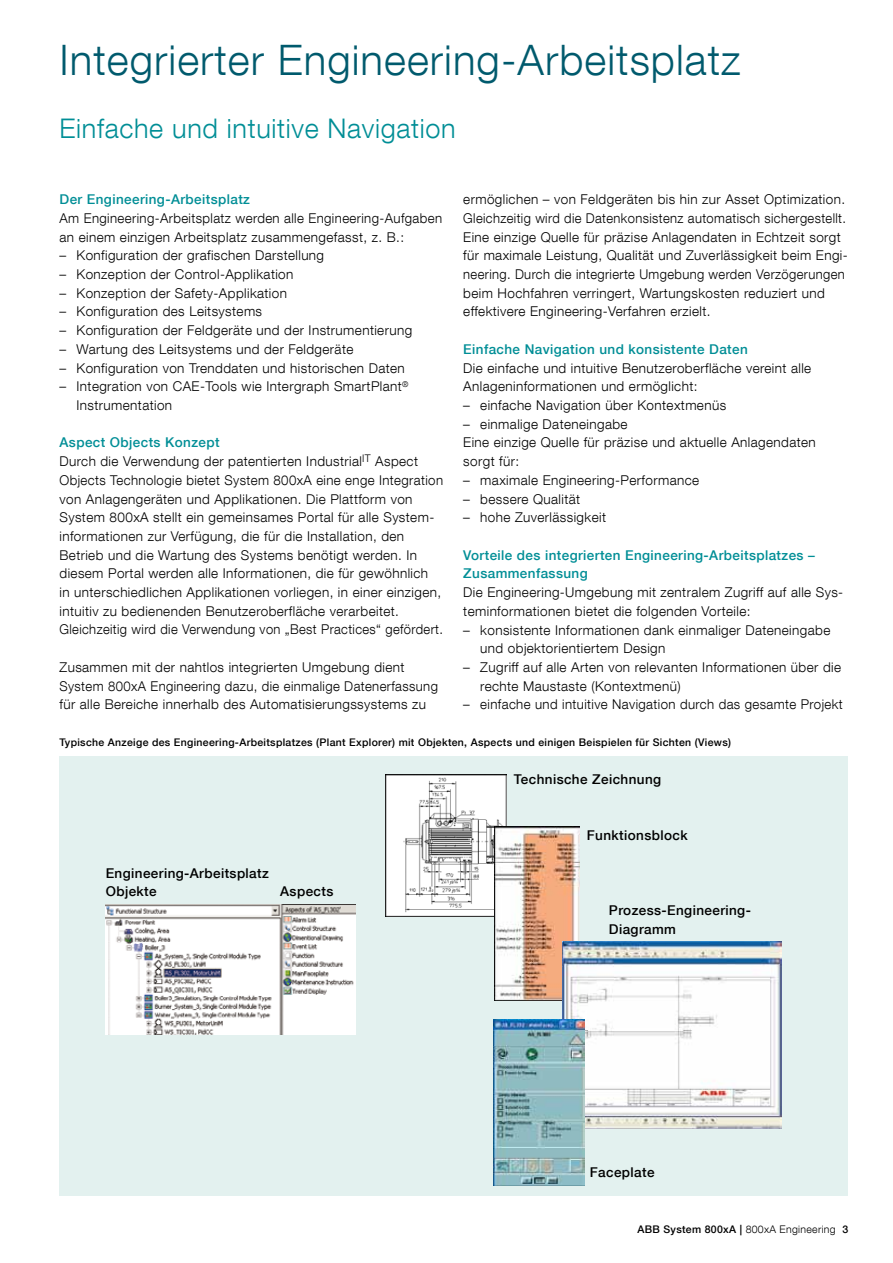
<style>
.page{position:relative;width:893px;height:1263px;background:#fff}
.page>*{position:absolute;margin:0;border:0;box-sizing:border-box;transform-origin:0 0}
.t1{font:300 42px "Helvetica Neue LT Com";letter-spacing:.025em;color:#005a6d}
.t2{font:300 27px "Helvetica Neue LT Com";letter-spacing:.025em;color:#008e96}
.t3{font:300 13.5px/18.8px "Helvetica Neue LT Com";letter-spacing:.03em;color:#000}
.t4{font:500 13.5px/18.8px "Helvetica Neue LT Com";letter-spacing:.03em;color:#008e96}
.t5{font:500 13.5px/18.8px "Helvetica Neue LT Com";letter-spacing:.03em;color:#000}
.t6{font:500 10.5px "Helvetica Neue LT Com";letter-spacing:.03em;color:#000}
.s1{font-weight:500;color:#008e96}
.s2{font-weight:300}
</style>
<div class="page">
<div style="left:60px;top:756px;width:788px;height:440px;background:#e3f1ef"></div>
<img style="left:385px;top:774px;width:121px;height:143px">
<img style="left:494px;top:826px;width:86px;height:174px">
<img style="left:562px;top:941px;width:219px;height:187px">
<img style="left:493px;top:1019px;width:92px;height:166px">
<img style="left:106px;top:904px;width:250px;height:130px">
<h1 class="t1" style="left:60px;top:34px;width:683px">Integrierter Engineering-Arbeitsplatz</h1>
<h2 class="t2" style="left:60px;top:112px;width:398px">Einfache und intuitive Navigation</h2>
<p class="t4" style="left:60px;top:190px;width:192px">Der Engineering-Arbeitsplatz</p>
<p class="t3" style="left:60px;top:208px;width:384px">Am Engineering-Arbeitsplatz werden alle Engineering-Aufgaben an einem einzigen Arbeitsplatz zusammengefasst, z. B.:</p>
<p class="t3" style="left:60px;top:246px;width:266px">– Konfiguration der grafischen Darstellung</p>
<p class="t3" style="left:60px;top:264px;width:235px">– Konzeption der Control-Applikation</p>
<p class="t3" style="left:60px;top:283px;width:229px">– Konzeption der Safety-Applikation</p>
<p class="t3" style="left:60px;top:302px;width:204px">– Konfiguration des Leitsystems</p>
<p class="t3" style="left:60px;top:321px;width:354px">– Konfiguration der Feldgeräte und der Instrumentierung</p>
<p class="t3" style="left:60px;top:339px;width:295px">– Wartung des Leitsystems und der Feldgeräte</p>
<p class="t3" style="left:60px;top:358px;width:347px">– Konfiguration von Trenddaten und historischen Daten</p>
<p class="t3" style="left:77px;top:377px;width:334px;text-indent:-17px">– Integration von CAE-Tools wie Intergraph SmartPlant<sup>®<br></sup>Instrumentation</p>
<p class="t3" style="left:60px;top:433px;width:385px"><span class="s1">Aspect Objects Konzept<br></span>Durch die Verwendung der patentierten Industrial<sup>IT</sup> Aspect Objects Technologie bietet System 800xA eine enge Integration von Anlagengeräten und Applikationen. Die Plattform von System 800xA stellt ein gemeinsames Portal für alle System&shy;informationen zur Verfügung, die für die Installation, den Betrieb und die Wartung des Systems benötigt werden. In diesem Portal werden alle Informationen, die für gewöhnlich<br>in unterschiedlichen Applikationen vorliegen, in einer einzigen, intuitiv zu bedienenden Benutzeroberfläche verarbeitet.<br>Gleichzeitig wird die Verwendung von „Best Practices“ gefördert.</p>
<p class="t3" style="left:60px;top:657px;width:380px">Zusammen mit der nahtlos integrierten Umgebung dient<br>System 800xA Engineering dazu, die einmalige Datenerfassung für alle Bereiche innerhalb des Automatisierungssystems zu</p>
<p class="t3" style="left:463px;top:190px;width:386px">ermöglichen – von Feldgeräten bis hin zur Asset Optimization.<br>Gleichzeitig wird die Datenkonsistenz automatisch sichergestellt.<br>Eine einzige Quelle für präzise Anlagendaten in Echtzeit sorgt für maximale Leistung, Qualität und Zuverlässigkeit beim Engi&shy;neering. Durch die integrierte Umgebung werden Verzögerungen beim Hochfahren verringert, Wartungskosten reduziert und effektivere Engineering-Verfahren erzielt.</p>
<p class="t4" style="left:463px;top:339px;width:286px">Einfache Navigation und konsistente Daten</p>
<p class="t3" style="left:463px;top:358px;width:349px">Die einfache und intuitive Benutzeroberfläche vereint alle<br>Anlageninformationen und ermöglicht:</p>
<p class="t3" style="left:463px;top:395px;width:264px">– einfache Navigation über Kontextmenüs</p>
<p class="t3" style="left:463px;top:414px;width:354px">– einmalige Dateneingabe<br>Eine einzige Quelle für präzise und aktuelle Anlagendaten sorgt für:</p>
<p class="t3" style="left:463px;top:470px;width:237px">– maximale Engineering-Performance</p>
<p class="t3" style="left:463px;top:489px;width:118px">– bessere Qualität</p>
<p class="t3" style="left:463px;top:508px;width:144px">– hohe Zuverlässigkeit</p>
<p class="t4" style="left:463px;top:545px;width:353px">Vorteile des integrierten Engineering-Arbeitsplatzes –<br>Zusammenfassung</p>
<p class="t3" style="left:463px;top:583px;width:381px">Die Engineering-Umgebung mit zentralem Zugriff auf alle Sys&shy;teminformationen bietet die folgenden Vorteile:</p>
<p class="t3" style="left:480px;top:620px;width:352px;text-indent:-17px">– konsistente Informationen dank einmaliger Dateneingabe und objektorientiertem Design</p>
<p class="t3" style="left:480px;top:657px;width:362px;text-indent:-17px">– Zugriff auf alle Arten von relevanten Informationen über die rechte Maustaste (Kontextmenü)</p>
<p class="t3" style="left:463px;top:695px;width:381px">– einfache und intuitive Navigation durch das gesamte Projekt</p>
<p class="t6" style="left:60px;top:736px;width:673px">Typische Anzeige des Engineering-Arbeitsplatzes (Plant Explorer) mit Objekten, Aspects und einigen Beispielen für Sichten (Views)</p>
<p class="t5" style="left:514px;top:770px;width:149px">Technische Zeichnung</p>
<p class="t5" style="left:106px;top:863px;width:165px">Engineering-Arbeitsplatz<br>Objekte</p>
<p class="t5" style="left:280px;top:882px;width:55px">Aspects</p>
<p class="t5" style="left:587px;top:826px;width:102px">Funktionsblock</p>
<p class="t5" style="left:609px;top:901px;width:144px">Prozess-Engineering-<br>Diagramm</p>
<p class="t5" style="left:590px;top:1163px;width:66px">Faceplate</p>
<p class="t6" style="left:637px;top:1223px;width:212px">ABB System 800xA | <span class="s2">800xA Engineering</span> 3</p>
</div>
